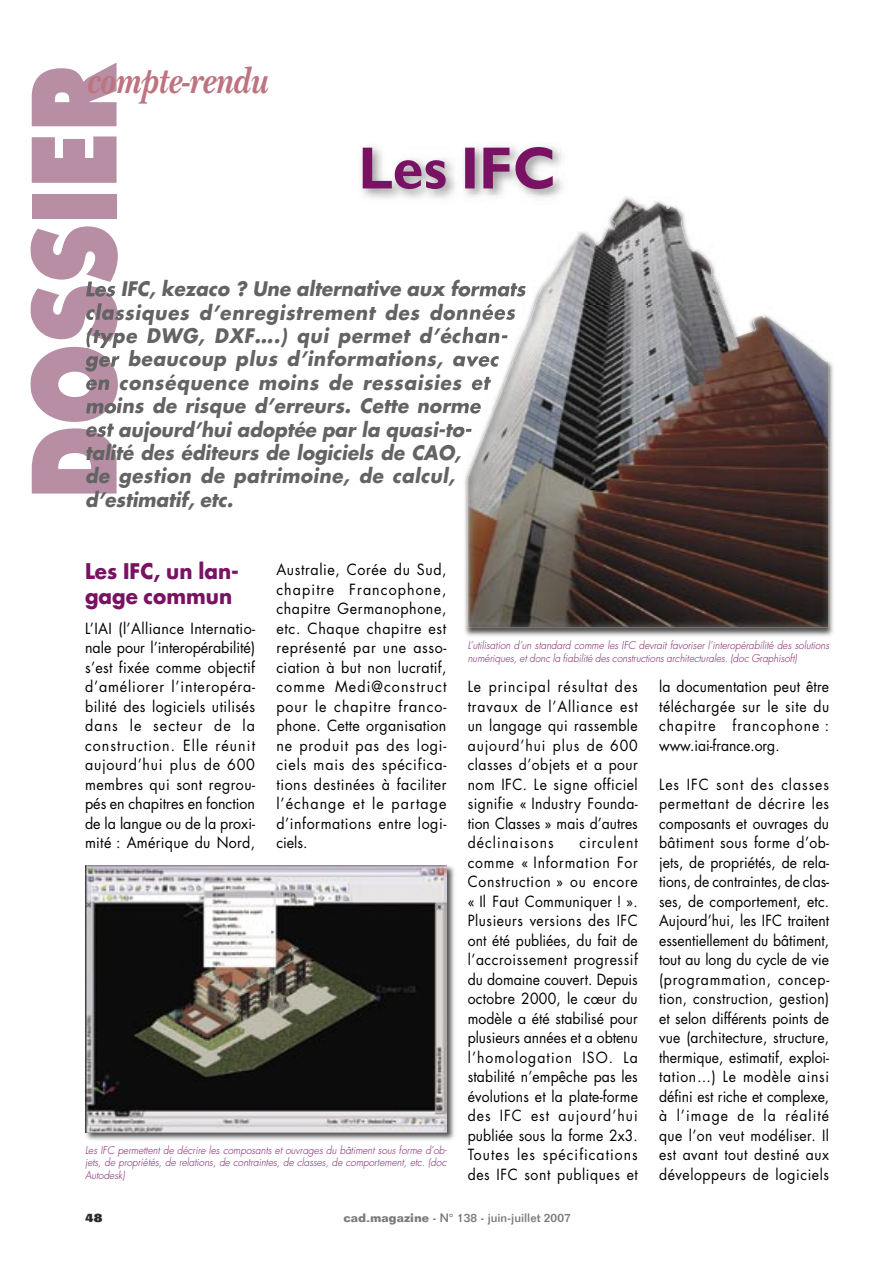
<style>
.page{position:relative;width:893px;height:1263px;background:#fff}
.page>*{position:absolute;margin:0;border:0;box-sizing:border-box;transform-origin:0 0}
.t1{font:800 112.5px "Futura";color:#b78ea4;scale:.8 1}
.t2{font:700 60px "Gill Sans";color:#7a1263;scale:.93 1}
.t3{font:italic 700 39.6px "New Baskerville";color:#be7380;scale:.86 1}
.t4{font:700 21px/25.2px "Futura";color:#7a1263;scale:.95 1}
.t5{font:italic 700 19.5px/23.4px "Futura";letter-spacing:.02em;color:#636363;scale:.95 1}
.t6{font:italic 700 19.5px "Futura";color:#636363;scale:.95 1}
.t7{font:15px/19.5px "Futura";letter-spacing:.04em;color:#000;text-align:justify;scale:.93 1}
.t8{font:15px/19.5px "Futura";letter-spacing:.04em;color:#000;text-align:justify;scale:.95 1}
.t9{font:500 12px "Folio";color:#7b7c7c}
.t10{font:800 12px "Folio";color:#2a2a2a}
.t11{font:italic 300 10.5px/12.6px "Futura";color:#7a1263;text-align:justify;scale:.95 1}
.s1{font-weight:700}
</style>
<div class="page">
<img style="left:361px;top:146px;width:201px;height:53px">
<svg style="left:86px;top:281px;width:30px;height:16px"></svg>
<svg style="left:86px;top:303px;width:32px;height:17px"></svg>
<svg style="left:87px;top:327px;width:31px;height:21px"></svg>
<svg style="left:85px;top:356px;width:33px;height:15px"></svg>
<svg style="left:86px;top:379px;width:24px;height:12px"></svg>
<svg style="left:86px;top:402px;width:32px;height:12px"></svg>
<svg style="left:86px;top:423px;width:28px;height:14px"></svg>
<img style="left:85px;top:865px;width:370px;height:275px">
<img style="left:85px;top:866px;width:361px;height:266px">
<img style="left:464px;top:326px;width:369px;height:310px">
<img style="left:463px;top:196px;width:56px;height:3px">
<img style="left:463px;top:283px;width:56px;height:14px">
<img style="left:463px;top:303px;width:28px;height:17px">
<img style="left:463px;top:327px;width:5px;height:21px">
<img style="left:463px;top:350px;width:5px;height:21px">
<img style="left:464px;top:374px;width:4px;height:21px">
<img style="left:463px;top:397px;width:5px;height:21px">
<img style="left:463px;top:420px;width:5px;height:22px">
<img style="left:468px;top:304px;width:360px;height:323px">
<img style="left:519px;top:196px;width:207px;height:109px">
<h1 class="t1" style="left:3px;top:499px;width:548px;rotate:-90deg">DOSSIER</h1>
<h3 class="t3" style="left:86px;top:57px;width:213px">compte-rendu</h3>
<h2 class="t2" style="left:358px;top:133px;width:214px">Les IFC</h2>
<h3 class="t6" style="left:85px;top:276px;width:465px">Les IFC, kezaco ? Une alternative aux formats</h3>
<p class="t5" style="left:85px;top:300px;width:454px">classiques d’enregistrement des données (type DWG, DXF….) qui permet d’échan&shy;ger beaucoup plus d’informations, avec en conséquence moins de ressaisies et moins de risque d’erreurs. Cette norme<br>est aujourd’hui adoptée par la quasi-to&shy;talité des éditeurs de logiciels de CAO,<br>de gestion de patrimoine, de calcul, d’estimatif, etc.</p>
<h3 class="t4" style="left:85px;top:558px;width:164px">Les IFC, un lan&shy;gage commun</h3>
<p class="t8" style="left:85px;top:618px;width:181px">L’IAI (l’Alliance Internatio&shy;nale pour l’interopérabilité) s’est fixée comme objectif d’améliorer l’interopéra&shy;bilité des logiciels utilisés dans le secteur de la construction. Elle réunit aujourd’hui plus de 600 membres qui sont regrou&shy;pés en chapitres en fonction de la langue ou de la proxi&shy;mité : Amérique du Nord,</p>
<p class="t8" style="left:276px;top:560px;width:181px">Australie, Corée du Sud, chapitre Francophone, chapitre Germanophone, etc. Chaque chapitre est représenté par une asso&shy;ciation à but non lucratif, comme Medi@construct pour le chapitre franco&shy;phone. Cette organisation ne produit pas des logi&shy;ciels mais des spécifica&shy;tions destinées à faciliter l’échange et le partage d’informations entre logi&shy;ciels.</p>
<p class="t11" style="left:85px;top:1144px;width:382px">Les IFC permettent de décrire les composants et ouvrages du bâtiment sous forme d’ob&shy;jets, de propriétés, de relations, de contraintes, de classes, de comportement, etc. (doc Autodesk)</p>
<p class="t11" style="left:468px;top:640px;width:382px">L’utilisation d’un standard comme les IFC devrait favoriser l’interopérabilité des solutions numériques, et donc la fiabilité des constructions architecturales. (doc Graphisoft)</p>
<p class="t7" style="left:468px;top:677px;width:184px">Le principal résultat des travaux de l’Alliance est un langage qui rassemble aujourd’hui plus de 600 classes d’objets et a pour nom IFC. Le signe officiel signifie « Industry Founda&shy;tion Classes » mais d’autres déclinaisons</p>
<p class="t7" style="left:468px;top:833px;width:184px;text-indent:112px">circulent comme « Information For Construction » ou encore « Il Faut Communiquer ! ».<br>Plusieurs versions des IFC ont été publiées, du fait de l’accroissement progressif du domaine couvert. Depuis octobre 2000, le cœur du modèle a été stabilisé pour plusieurs années et a obtenu l’homologation ISO. La stabilité n’empêche pas les évolutions et la plate-forme des IFC est aujourd’hui publiée sous la forme 2x3.<br>Toutes les spécifications des IFC sont publiques et</p>
<p class="t7" style="left:659px;top:677px;width:184px">la documentation peut être téléchargée sur le site du chapitre francophone : www.iai-france.org.</p>
<p class="t7" style="left:659px;top:774px;width:184px">Les IFC sont des classes permettant de décrire les composants et ouvrages du bâtiment sous forme d’ob&shy;jets, de propriétés, de rela&shy;tions, de contraintes, de clas&shy;ses, de comportement, etc.<br>Aujourd’hui, les IFC traitent essentiellement du bâtiment, tout au long du cycle de vie (programmation, concep&shy;tion, construction, gestion) et selon différents points de vue (architecture, structure, thermique, estimatif, exploi&shy;tation…) Le modèle ainsi défini est riche et complexe, à l’image de la réalité que l’on veut modéliser. Il est avant tout destiné aux développeurs de logiciels</p>
<p class="t10" style="left:85px;top:1210px;width:19px">48</p>
<p class="t9" style="left:344px;top:1210px;width:229px"><span class="s1">cad-magazine</span> - N° 138 - juin-juillet 2007</p>
</div>
